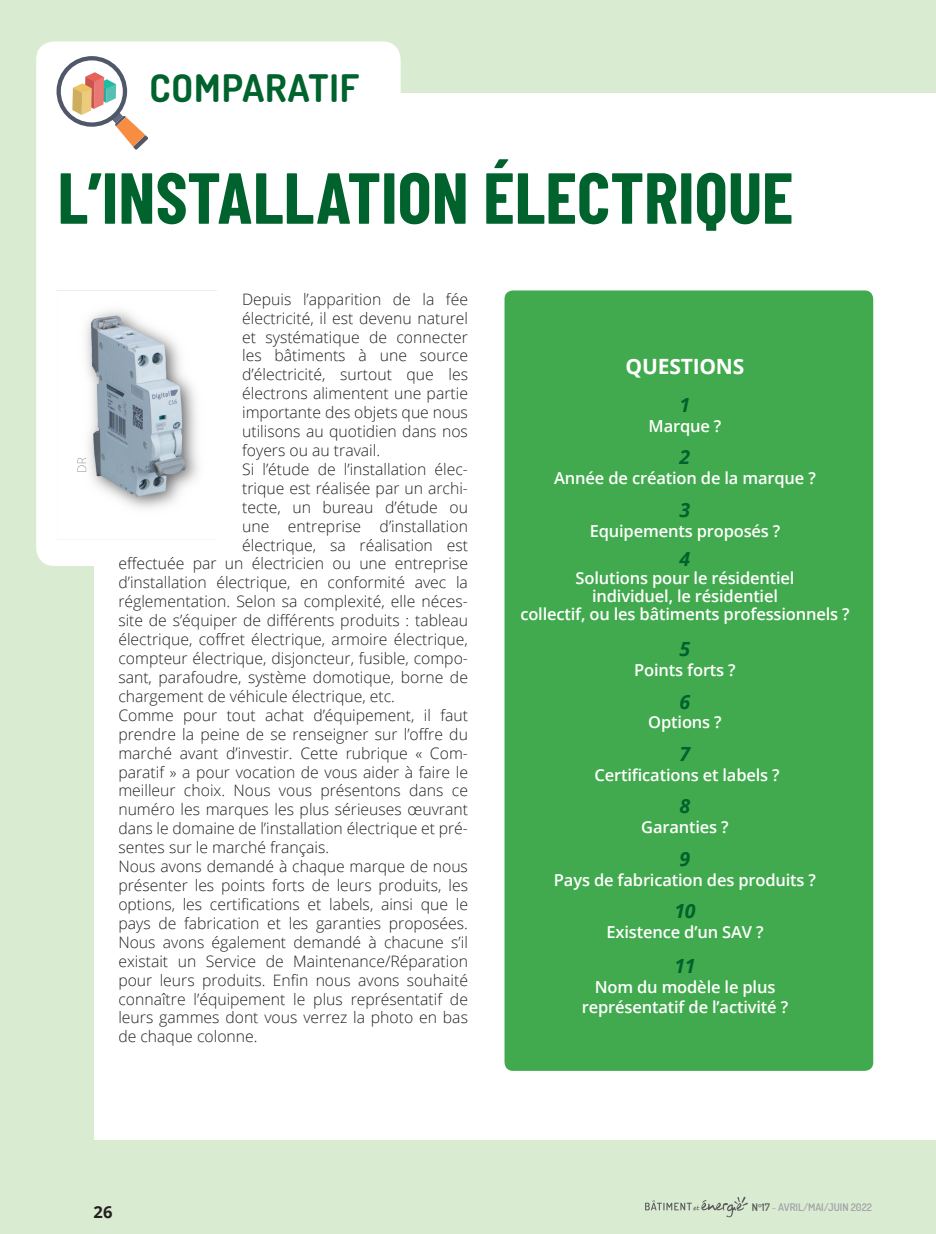
<style>
.page{position:relative;width:936px;height:1234px;background:#fff}
.page>*{position:absolute;margin:0;border:0;box-sizing:border-box;transform-origin:0 0}
.t1{font:700 72px "Barlow Condensed";color:#00622c}
.t2{font:700 37.95px "Dosis";letter-spacing:.025em;color:#00622c}
.t3{font:700 21px "Open Sans";letter-spacing:-.01em;color:#fff}
.t4{font:italic 700 19.5px "Open Sans";color:#00622c}
.t5{font:600 16.5px/18px "Open Sans";letter-spacing:-.01em;color:#fff;text-align:center}
.t6{font:700 16.5px "Open Sans";color:#231f20}
.t7{font:300 15.75px "Open Sans";color:#231f20}
.t8{font:600 10.5px "Dosis";color:#a1a3a6}
.s1{color:#57585a}
.s2{font-size:9px;color:#57585a}
.s3{color:#b6b7bb}
</style>
<div class="page">
<div style="left:0;top:0;width:935px;height:1233px;background:#d9ebd1"></div>
<div style="left:94px;top:94px;width:841px;height:1046px;background:#fff"></div>
<svg style="left:645px;top:1196px;width:102px;height:21px"></svg>
<div style="left:36px;top:41px;width:364px;height:525px;background:#fff;border-radius:18px"></div>
<svg style="left:56px;top:56px;width:92px;height:94px"></svg>
<div style="left:504px;top:290px;width:369px;height:780px;background:#42aa4e;border-radius:9px"></div>
<img style="left:57px;top:290px;width:159px;height:219px">
<svg style="left:77px;top:457px;width:9px;height:15px"></svg>
<h2 class="t2" style="left:150px;top:64px;width:211px">COMPARATI F</h2>
<h1 class="t1" style="left:57px;top:153px;width:737px">L’INSTALLATION ÉLECTRIQUE</h1>
<p class="t7" style="left:242px;top:288px;width:227px">Depuis l’apparition de la fée</p>
<p class="t7" style="left:242px;top:307px;width:227px">électricité, il est devenu naturel</p>
<p class="t7" style="left:242px;top:326px;width:227px">et systématique de connecter</p>
<p class="t7" style="left:242px;top:345px;width:227px">les bâtiments à une source</p>
<p class="t7" style="left:242px;top:364px;width:227px">d’électricité, surtout que les</p>
<p class="t7" style="left:242px;top:382px;width:227px">électrons alimentent une partie</p>
<p class="t7" style="left:242px;top:401px;width:227px">importante des objets que nous</p>
<p class="t7" style="left:242px;top:420px;width:227px">utilisons au quotidien dans nos</p>
<p class="t7" style="left:242px;top:439px;width:139px">foyers ou au travail.</p>
<p class="t7" style="left:242px;top:458px;width:227px">Si l’étude de l’installation élec-</p>
<p class="t7" style="left:242px;top:477px;width:227px">trique est réalisée par un archi-</p>
<p class="t7" style="left:242px;top:496px;width:227px">tecte, un bureau d’étude ou</p>
<p class="t7" style="left:242px;top:515px;width:227px">une entreprise d’installation</p>
<p class="t7" style="left:242px;top:534px;width:227px">électrique, sa réalisation est</p>
<p class="t7" style="left:118px;top:553px;width:351px">effectuée par un électricien ou une entreprise</p>
<p class="t7" style="left:118px;top:571px;width:351px">d’installation électrique, en conformité avec la</p>
<p class="t7" style="left:118px;top:590px;width:351px">réglementation. Selon sa complexité, elle néces-</p>
<p class="t7" style="left:118px;top:609px;width:351px">site de s’équiper de différents produits : tableau</p>
<p class="t7" style="left:118px;top:628px;width:351px">électrique, coffret électrique, armoire électrique,</p>
<p class="t7" style="left:118px;top:647px;width:351px">compteur électrique, disjoncteur, fusible, compo-</p>
<p class="t7" style="left:118px;top:666px;width:351px">sant, parafoudre, système domotique, borne de</p>
<p class="t7" style="left:118px;top:685px;width:278px">chargement de véhicule électrique, etc.</p>
<p class="t7" style="left:118px;top:704px;width:351px">Comme pour tout achat d’équipement, il faut</p>
<p class="t7" style="left:118px;top:723px;width:351px">prendre la peine de se renseigner sur l’offre du</p>
<p class="t7" style="left:118px;top:742px;width:351px">marché avant d’investir. Cette rubrique « Com-</p>
<p class="t7" style="left:118px;top:760px;width:351px">paratif » a pour vocation de vous aider à faire le</p>
<p class="t7" style="left:118px;top:779px;width:351px">meilleur choix. Nous vous présentons dans ce</p>
<p class="t7" style="left:118px;top:798px;width:351px">numéro les marques les plus sérieuses œuvrant</p>
<p class="t7" style="left:118px;top:817px;width:351px">dans le domaine de l’installation électrique et pré-</p>
<p class="t7" style="left:118px;top:836px;width:212px">sentes sur le marché français.</p>
<p class="t7" style="left:118px;top:855px;width:351px">Nous avons demandé à chaque marque de nous</p>
<p class="t7" style="left:118px;top:874px;width:351px">présenter les points forts de leurs produits, les</p>
<p class="t7" style="left:118px;top:893px;width:351px">options, les certifications et labels, ainsi que le</p>
<p class="t7" style="left:118px;top:912px;width:351px">pays de fabrication et les garanties proposées.</p>
<p class="t7" style="left:118px;top:931px;width:351px">Nous avons également demandé à chacune s’il</p>
<p class="t7" style="left:118px;top:949px;width:351px">existait un Service de Maintenance/Réparation</p>
<p class="t7" style="left:118px;top:968px;width:351px">pour leurs produits. Enfin nous avons souhaité</p>
<p class="t7" style="left:118px;top:987px;width:351px">connaître l’équipement le plus représentatif de</p>
<p class="t7" style="left:118px;top:1006px;width:351px">leurs gammes dont vous verrez la photo en bas</p>
<p class="t7" style="left:118px;top:1025px;width:141px">de chaque colonne.</p>
<h3 class="t3" style="left:625px;top:351px;width:120px">QUESTIONS</h3>
<p class="t4" style="left:679px;top:391px;width:12px">1</p>
<p class="t5" style="left:648px;top:416px;width:74px">Marque ?</p>
<p class="t4" style="left:679px;top:443px;width:12px">2</p>
<p class="t5" style="left:554px;top:469px;width:263px">Année de création de la marque ?</p>
<p class="t4" style="left:679px;top:496px;width:12px">3</p>
<p class="t5" style="left:589px;top:521px;width:192px">Equipements proposés ?</p>
<p class="t4" style="left:679px;top:545px;width:12px">4</p>
<p class="t5" style="left:520px;top:568px;width:331px">Solutions pour le résidentiel<br>individuel, le résidentiel<br>collectif, ou les bâtiments professionnels ?</p>
<p class="t4" style="left:679px;top:635px;width:12px">5</p>
<p class="t5" style="left:634px;top:660px;width:103px">Points forts ?</p>
<p class="t4" style="left:679px;top:687px;width:12px">6</p>
<p class="t5" style="left:648px;top:713px;width:75px">Options ?</p>
<p class="t4" style="left:679px;top:740px;width:12px">7</p>
<p class="t5" style="left:594px;top:765px;width:187px">Certifications et labels ?</p>
<p class="t4" style="left:679px;top:792px;width:12px">8</p>
<p class="t5" style="left:641px;top:817px;width:89px">Garanties ?</p>
<p class="t4" style="left:679px;top:844px;width:12px">9</p>
<p class="t5" style="left:554px;top:870px;width:263px">Pays de fabrication des produits ?</p>
<p class="t4" style="left:674px;top:897px;width:23px">10</p>
<p class="t5" style="left:606px;top:922px;width:158px">Existence d’un SAV ?</p>
<p class="t4" style="left:674px;top:952px;width:23px">11</p>
<p class="t5" style="left:582px;top:976px;width:208px;line-height:19.5px">Nom du modèle le plus représentatif de l’activité ?</p>
<p class="t6" style="left:94px;top:1199px;width:20px">26</p>
<p class="t8" style="left:752px;top:1199px;width:122px"><span class="s1">N</span><span class="s2">°</span><span class="s1">17</span> <span class="s3">-</span> AVRIL/MAI/JUIN 2022</p>
</div>
